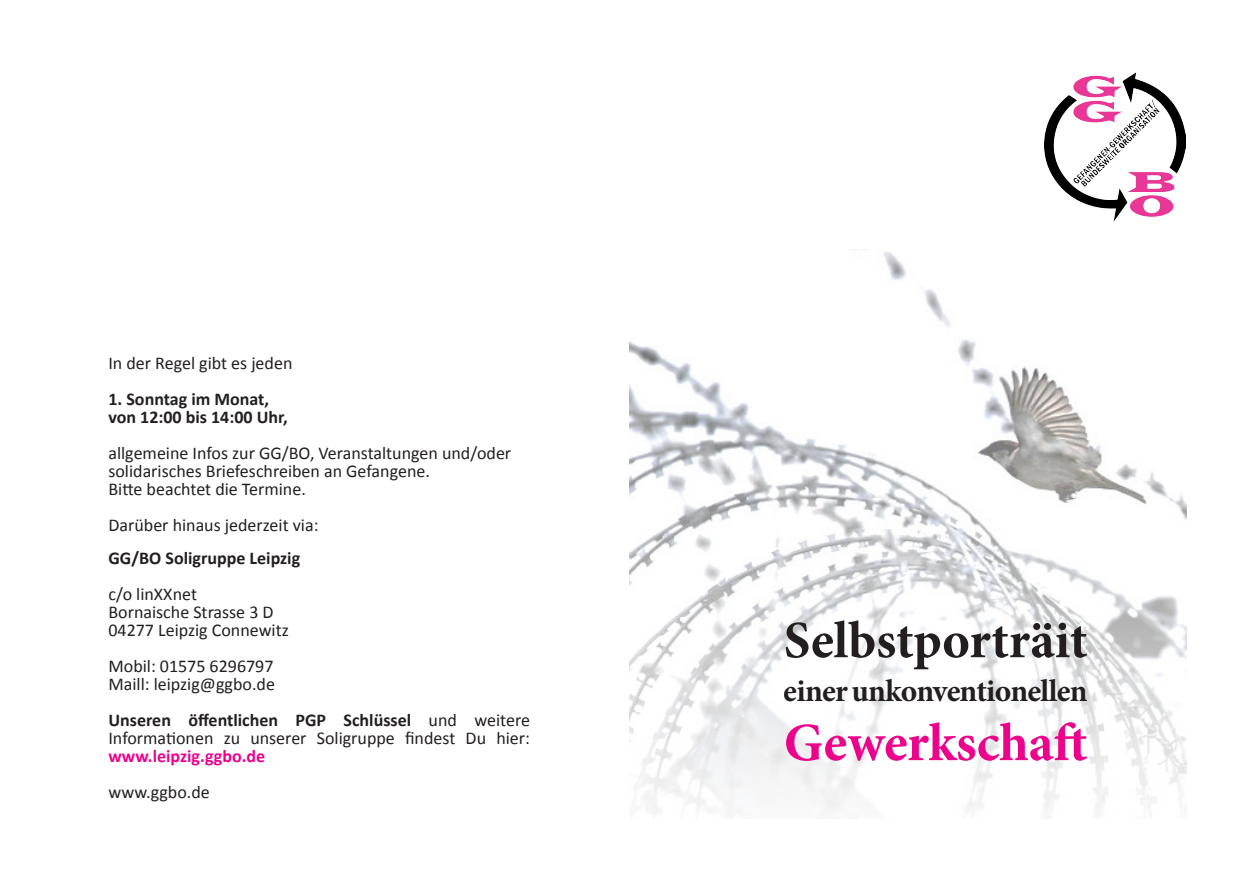
<style>
.page{position:relative;width:1259px;height:893px;background:#fff}
.page>*{position:absolute;margin:0;border:0;box-sizing:border-box;transform-origin:0 0}
.t1{font:700 54px "Minion Pro";letter-spacing:-.005em;color:#ed028c}
.t2{font:700 52.5px "Minion Pro";letter-spacing:-.005em;color:#231f20}
.t3{font:700 31.5px "Minion Pro";letter-spacing:-.03em;color:#231f20}
.t4{font:18px/18px "Calibri";color:#231f20}
.t5{font:700 18px/18px "Calibri";color:#231f20}
.t6{font:700 18px "Calibri";color:#ed028c}
.s1{font-weight:700}
</style>
<div class="page">
<img style="left:629px;top:249px;width:557px;height:567px">
<img style="left:1044px;top:72px;width:141px;height:149px">
<p class="t4" style="left:108px;top:353px;width:185px">In der Regel gibt es jeden</p>
<p class="t5" style="left:108px;top:389px;width:181px">1. Sonntag im Monat, von 12:00 bis 14:00 Uhr,</p>
<p class="t4" style="left:108px;top:443px;width:404px">allgemeine Infos zur GG/BO, Veranstaltungen und/oder solidarisches Briefeschreiben an Gefangene.<br>Bitte beachtet die Termine.</p>
<p class="t4" style="left:108px;top:515px;width:211px">Darüber hinaus jederzeit via:</p>
<p class="t5" style="left:108px;top:548px;width:193px">GG/BO Soligruppe Leipzig</p>
<p class="t4" style="left:108px;top:584px;width:182px">c/o linXXnet<br>Bornaische Strasse 3 D<br>04277 Leipzig Connewitz</p>
<p class="t4" style="left:108px;top:656px;width:168px">Mobil: 01575 6296797<br>Maill: leipzig@ggbo.de</p>
<p class="t4" style="left:108px;top:710px;width:423px"><span class="s1">Unseren öffentlichen PGP Schlüssel</span> und weitere<br>Informationen zu unserer Soligruppe findest Du hier:</p>
<p class="t6" style="left:108px;top:745px;width:158px">www.leipzig.ggbo.de</p>
<p class="t4" style="left:108px;top:782px;width:103px">www.ggbo.de</p>
<h2 class="t2" style="left:783px;top:603px;width:305px">Selbstporträit</h2>
<h3 class="t3" style="left:783px;top:669px;width:305px">einer unkonventionellen</h3>
<h1 class="t1" style="left:783px;top:705px;width:305px">Gewerkschaft</h1>
</div>
